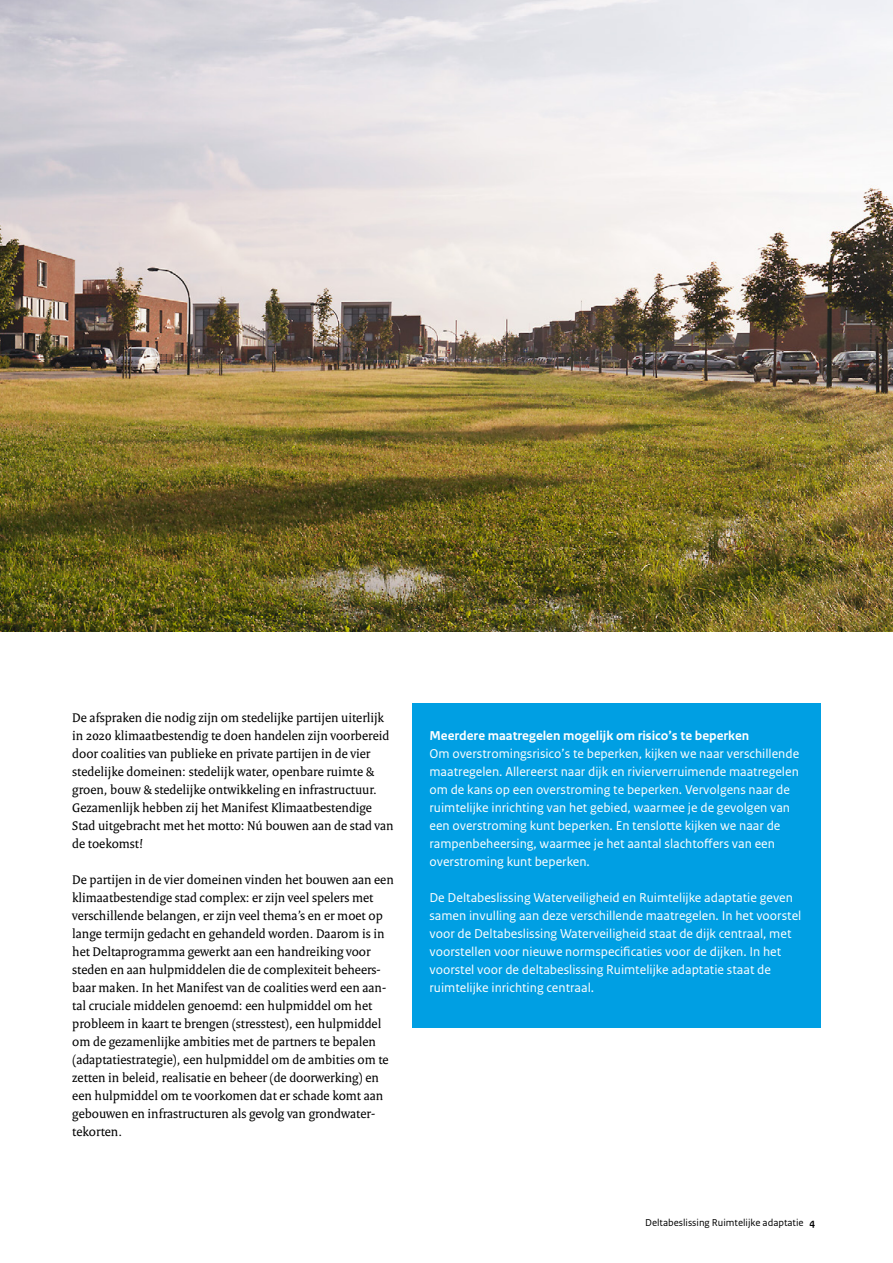
<style>
.page{position:relative;width:893px;height:1263px;background:#fff}
.page>*{position:absolute;margin:0;border:0;box-sizing:border-box;transform-origin:0 0}
._10_RO_Broodtekst{font:13.5px/18px "Rijksoverheid Serif";color:#000}
._25_RO_Kader_Broodte{font:13.5px/18px "Rijksoverheid Sans Text";color:#fff}
._23_RO_Kader_Subkop{font:700 13.5px "Rijksoverheid Sans Text";color:#fff}
.t1{font:10.5px "Rijksoverheid Sans Text";color:#000}
.s1{font-weight:700}
</style>
<div class="page">
<img style="left:0;top:0;width:893px;height:631px">
<div style="left:412px;top:704px;width:409px;height:324px;background:#009fe3"></div>
<p class="_10_RO_Broodtekst" style="left:72px;top:708px;width:319px">De afspraken die nodig zijn om stedelijke partijen uiterlijk in 2020 klimaatbestendig te doen handelen zijn voorbereid door coalities van publieke en private partijen in de vier stedelijke domeinen: stedelijk water, openbare ruimte &amp; groen, bouw &amp; stedelijke ontwikkeling en infrastructuur.<br>Gezamenlijk hebben zij het Manifest Klimaatbestendige</p>
<p class="_10_RO_Broodtekst" style="left:72px;top:816px;width:323px">Stad uitgebracht met het motto: Nú bouwen aan de stad van</p>
<p class="_10_RO_Broodtekst" style="left:72px;top:834px;width:72px">de toekomst!</p>
<p class="_10_RO_Broodtekst" style="left:72px;top:870px;width:323px">De partijen in de vier domeinen vinden het bouwen aan een klimaatbestendige stad complex: er zijn veel spelers met verschillende belangen, er zijn veel thema’s en er moet op lange termijn gedacht en gehandeld worden. Daarom is in het Deltaprogramma gewerkt aan een handreiking voor steden en aan hulpmiddelen die de complexiteit beheers&shy;baar maken. In het Manifest van de coalities werd een aan&shy;tal cruciale middelen genoemd: een hulpmiddel om het probleem in kaart te brengen (stresstest), een hulpmiddel om de gezamenlijke ambities met de partners te bepalen (adaptatiestrategie), een hulpmiddel om de ambities om te zetten in beleid, realisatie en beheer (de doorwerking) en een hulpmiddel om te voorkomen dat er schade komt aan gebouwen en infrastructuren als gevolg van grondwater&shy;tekorten.</p>
<p class="_23_RO_Kader_Subkop" style="left:429px;top:728px;width:321px">Meerdere maatregelen mogelijk om risico’s te beperken</p>
<p class="_25_RO_Kader_Broodte" style="left:429px;top:745px;width:371px">Om overstromingsrisico’s te beperken, kijken we naar verschillende maatregelen. Allereerst naar dijk en rivierverruimende maatregelen om de kans op een overstroming te beperken. Vervolgens naar de ruimtelijke inrichting van het gebied, waarmee je de gevolgen van een overstroming kunt beperken. En tenslotte kijken we naar de rampenbeheersing, waarmee je het aantal slachtoffers van een overstroming kunt beperken.</p>
<p class="_25_RO_Kader_Broodte" style="left:429px;top:889px;width:373px">De Deltabeslissing Waterveiligheid en Ruimtelijke adaptatie geven samen invulling aan deze verschillende maatregelen. In het voorstel voor de Deltabeslissing Waterveiligheid staat de dijk centraal, met voorstellen voor nieuwe normspecificaties voor de dijken. In het voorstel voor de deltabeslissing Ruimtelijke adaptatie staat de ruimtelijke inrichting centraal.</p>
<p class="t1" style="left:645px;top:1216px;width:172px">Deltabeslissing Ruimtelijke adaptatie <span class="s1">4</span></p>
</div>
